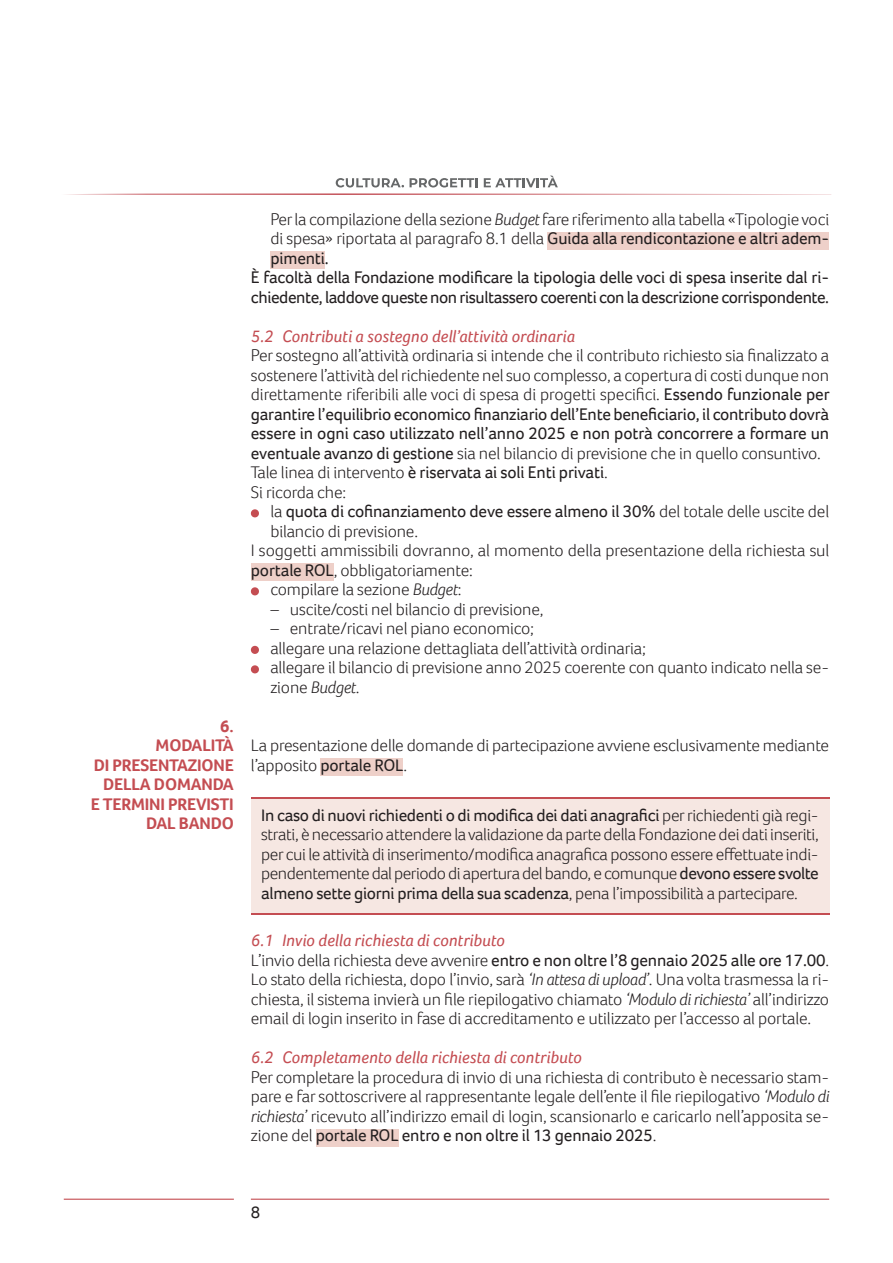
<style>
.page{position:relative;width:893px;height:1263px;background:#fff}
.page>*{position:absolute;margin:0;border:0;box-sizing:border-box;transform-origin:0 0}
.t1{font:300 17.25px/19.5px "Foco";letter-spacing:-.01em;color:#231f20;text-align:justify}
.t2{font:17.25px/19.5px "Foco";letter-spacing:-.025em;color:#231f20}
.t3{font:italic 17.25px "Foco";color:#c44d52}
.t4{font:700 17.25px/19.5px "Foco";letter-spacing:-.01em;color:#c44d52;text-align:right}
.s1{font-style:italic}
.s2{font-weight:400}
.s3{font-weight:300}
</style>
<div class="page">
<svg style="left:94px;top:193px;width:613px;height:1px"></svg>
<svg style="left:335px;top:175px;width:223px;height:12px"></svg>
<div style="left:547px;top:232px;width:282px;height:17px;background:#eed0c9"></div>
<div style="left:270px;top:252px;width:55px;height:17px;background:#eed0c9"></div>
<div style="left:251px;top:564px;width:83px;height:17px;background:#eed0c9"></div>
<div style="left:320px;top:759px;width:83px;height:17px;background:#eed0c9"></div>
<svg style="left:251px;top:509px;width:8px;height:8px"></svg>
<svg style="left:251px;top:587px;width:8px;height:8px"></svg>
<svg style="left:251px;top:646px;width:8px;height:8px"></svg>
<svg style="left:251px;top:665px;width:8px;height:8px"></svg>
<hr style="left:64px;top:1198px;width:170px;height:2px;background:#c44d52">
<hr style="left:251px;top:1198px;width:578px;height:2px;background:#c44d52">
<div style="left:316px;top:1129px;width:83px;height:17px;background:#eed0c9"></div>
<div style="left:251px;top:799px;width:578px;height:114px;background:#f6e7e2"></div>
<hr style="left:251px;top:798px;width:578px;height:1px;background:#c44d52">
<hr style="left:251px;top:913px;width:578px;height:2px;background:#c44d52">
<p class="t4" style="left:220px;top:716px;width:15px">6.</p>
<p class="t4" style="left:91px;top:735px;width:145px">MODALITÀ<br>DI PRESENTAZIONE<br>DELLA DOMANDA<br>E TERMINI PREVISTI<br>DAL BANDO</p>
<p class="t1" style="left:270px;top:209px;width:560px">Per la compilazione della sezione <span class="s1">Budget</span> fare riferimento alla tabella «Tipologie voci di spesa» riportata al paragrafo 8.1 della <span class="s2">Guida alla rendicontazione e altri adem&shy;pimenti.</span></p>
<p class="t2" style="left:251px;top:267px;width:580px">È facoltà della Fondazione modificare la tipologia delle voci di spesa inserite dal ri&shy;chiedente, laddove queste non risultassero coerenti con la descrizione corrispondente.</p>
<p class="t3" style="left:251px;top:325px;width:325px">5.2 Contributi a sostegno dell’attività ordinaria</p>
<p class="t1" style="left:251px;top:345px;width:580px">Per sostegno all’attività ordinaria si intende che il contributo richiesto sia finalizzato a sostenere l’attività del richiedente nel suo complesso, a copertura di costi dunque non direttamente riferibili alle voci di spesa di progetti specifici. <span class="s2">Essendo funzionale per garantire l’equilibrio economico finanziario dell’Ente beneficiario, il contributo dovrà essere in ogni caso utilizzato nell’anno 2025 e non potrà concorrere a formare un eventuale avanzo di gestione</span> sia nel bilancio di previsione che in quello consuntivo.</p>
<p class="t2" style="left:251px;top:462px;width:358px"><span class="s3">Tale linea di intervento</span> è riservata ai soli Enti privati<span class="s3">.</span></p>
<p class="t1" style="left:251px;top:482px;width:97px">Si ricorda che:</p>
<p class="t1" style="left:270px;top:501px;width:560px">la <span class="s2">quota di cofinanziamento deve essere almeno il 30%</span> del totale delle uscite del bilancio di previsione.</p>
<p class="t1" style="left:251px;top:540px;width:580px">I soggetti ammissibili dovranno, al momento della presentazione della richiesta sul <span class="s2">portale ROL</span>, obbligatoriamente:</p>
<p class="t1" style="left:270px;top:579px;width:193px">compilare la sezione <span class="s1">Budget</span>:</p>
<p class="t1" style="left:270px;top:599px;width:275px">– uscite/costi nel bilancio di previsione,</p>
<p class="t1" style="left:270px;top:618px;width:265px">– entrate/ricavi nel piano economico;</p>
<p class="t1" style="left:270px;top:638px;width:377px">allegare una relazione dettagliata dell’attività ordinaria;</p>
<p class="t1" style="left:270px;top:657px;width:560px">allegare il bilancio di previsione anno 2025 coerente con quanto indicato nella se&shy;zione <span class="s1">Budget</span>.</p>
<p class="t1" style="left:251px;top:735px;width:580px">La presentazione delle domande di partecipazione avviene esclusivamente mediante l’apposito <span class="s2">portale ROL</span>.</p>
<p class="t1" style="left:261px;top:805px;width:559px"><span class="s2">In caso di nuovi richiedenti o di modifica dei dati anagrafici</span> per richiedenti già regi&shy;strati, è necessario attendere la validazione da parte della Fondazione dei dati inseriti, per cui le attività di inserimento/modifica anagrafica possono essere effettuate indi&shy;pendentemente dal periodo di apertura del bando, e comunque <span class="s2">devono essere svolte almeno sette giorni prima della sua scadenza</span>, pena l’impossibilità a partecipare.</p>
<p class="t3" style="left:251px;top:929px;width:255px">6.1 Invio della richiesta di contributo</p>
<p class="t1" style="left:251px;top:950px;width:580px">L’invio della richiesta deve avvenire <span class="s2">entro e non oltre l’8 gennaio 2025 alle ore 17.00</span>.<br>Lo stato della richiesta, dopo l’invio, sarà <span class="s1">‘In attesa di upload’</span>. Una volta trasmessa la ri&shy;chiesta, il sistema invierà un file riepilogativo chiamato <span class="s1">‘Modulo di richiesta’</span> all’indirizzo email di login inserito in fase di accreditamento e utilizzato per l’accesso al portale.</p>
<p class="t3" style="left:251px;top:1046px;width:332px">6.2 Completamento della richiesta di contributo</p>
<p class="t1" style="left:251px;top:1067px;width:580px">Per completare la procedura di invio di una richiesta di contributo è necessario stam&shy;pare e far sottoscrivere al rappresentante legale dell’ente il file riepilogativo <span class="s1">‘Modulo di richiesta’</span> ricevuto all’indirizzo email di login, scansionarlo e caricarlo nell’apposita se&shy;zione del <span class="s2">portale ROL entro e non oltre il 13 gennaio 2025</span>.</p>
<p class="t2" style="left:251px;top:1202px;width:11px">8</p>
</div>
